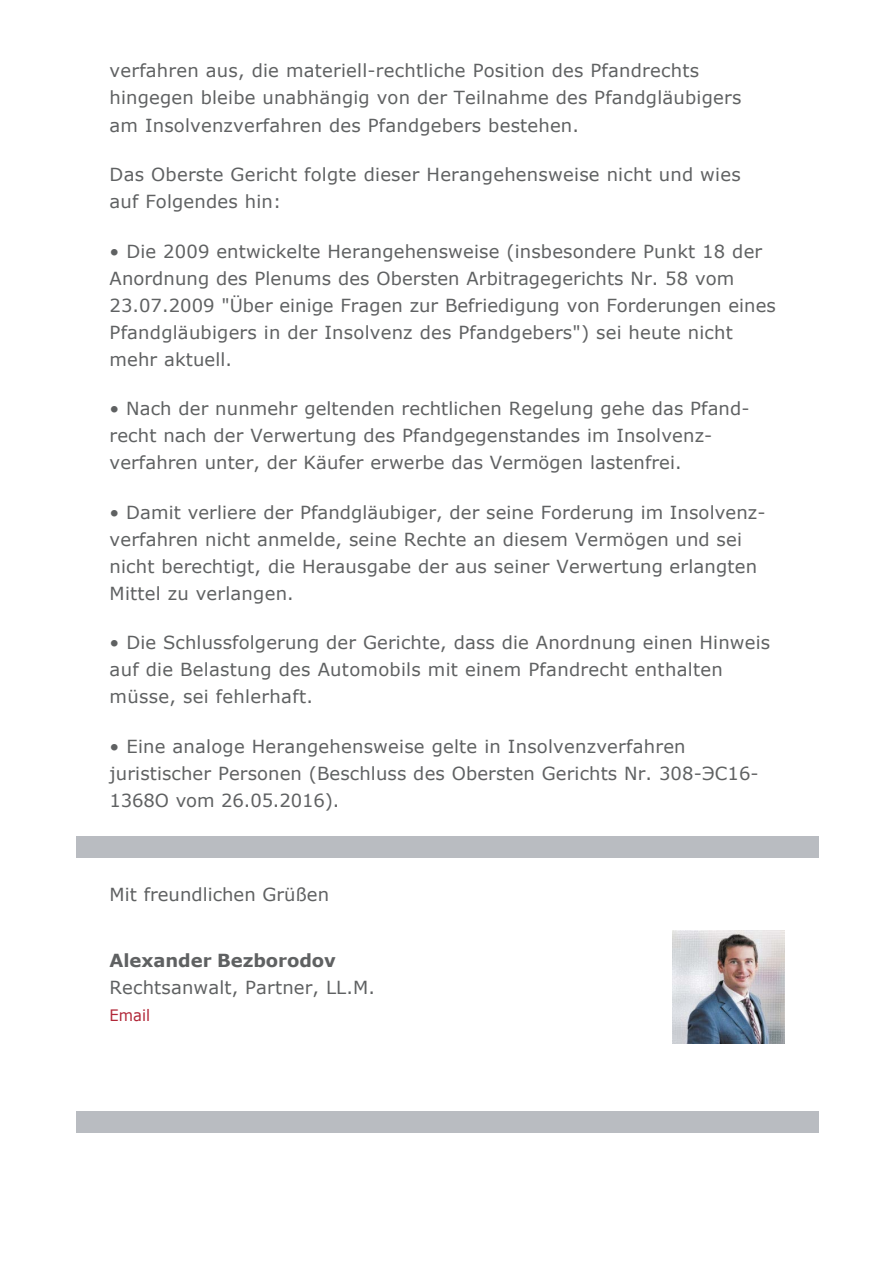
<style>
.page{position:relative;width:893px;height:1263px;background:#fff}
.page>*{position:absolute;margin:0;border:0;box-sizing:border-box;transform-origin:0 0}
.t1{font:18px/27px "Verdana";letter-spacing:.01em;color:#5f6162}
.t2{font:700 18px "Verdana";letter-spacing:-.005em;color:#5f6162}
.t3{font:15.75px "Verdana";color:#b12738;scale:.93 1}
</style>
<div class="page">
<div style="left:76px;top:61px;width:742px;height:1072px;background:#b9bcc1"></div>
<div style="left:76px;top:61px;width:742px;height:775px;background:#fff"></div>
<div style="left:76px;top:859px;width:742px;height:22px;background:#fff"></div>
<div style="left:76px;top:881px;width:742px;height:50px;background:#fff"></div>
<div style="left:76px;top:931px;width:742px;height:180px;background:#fff"></div>
<img style="left:672px;top:931px;width:113px;height:112px">
<p class="t1" style="left:110px;top:57px;width:633px">verfahren aus, die materiell-rechtliche Position des Pfandrechts hingegen bleibe unabhängig von der Teilnahme des Pfandgläubigers am Insolvenzverfahren des Pfandgebers bestehen.</p>
<p class="t1" style="left:110px;top:161px;width:633px">Das Oberste Gericht folgte dieser Herangehensweise nicht und wies auf Folgendes hin:</p>
<p class="t1" style="left:110px;top:237px;width:668px">• Die 2009 entwickelte Herangehensweise (insbesondere Punkt 18 der Anordnung des Plenums des Obersten Arbitragegerichts Nr. 58 vom 23.07.2009 "Über einige Fragen zur Befriedigung von Forderungen eines Pfandgläubigers in der Insolvenz des Pfandgebers") sei heute nicht mehr aktuell.</p>
<p class="t1" style="left:110px;top:395px;width:642px">• Nach der nunmehr geltenden rechtlichen Regelung gehe das Pfand&shy;recht nach der Verwertung des Pfandgegenstandes im Insolvenz&shy;verfahren unter, der Käufer erwerbe das Vermögen lastenfrei.</p>
<p class="t1" style="left:110px;top:498px;width:658px">• Damit verliere der Pfandgläubiger, der seine Forderung im Insolvenz&shy;verfahren nicht anmelde, seine Rechte an diesem Vermögen und sei nicht berechtigt, die Herausgabe der aus seiner Verwertung erlangten Mittel zu verlangen.</p>
<p class="t1" style="left:110px;top:629px;width:662px">• Die Schlussfolgerung der Gerichte, dass die Anordnung einen Hinweis auf die Belastung des Automobils mit einem Pfandrecht enthalten müsse, sei fehlerhaft.</p>
<p class="t1" style="left:110px;top:733px;width:651px">• Eine analoge Herangehensweise gelte in Insolvenzverfahren juristischer Personen (Beschluss des Obersten Gerichts Nr. 308-ЭС16-<br>1368О vom 26.05.2016).</p>
<p class="t1" style="left:110px;top:881px;width:221px">Mit freundlichen Grüßen</p>
<p class="t2" style="left:110px;top:947px;width:228px">Alexander Bezborodov</p>
<p class="t1" style="left:110px;top:973px;width:267px">Rechtsanwalt, Partner, LL.M.</p>
<p class="t3" style="left:110px;top:1004px;width:45px">Email</p>
</div>
